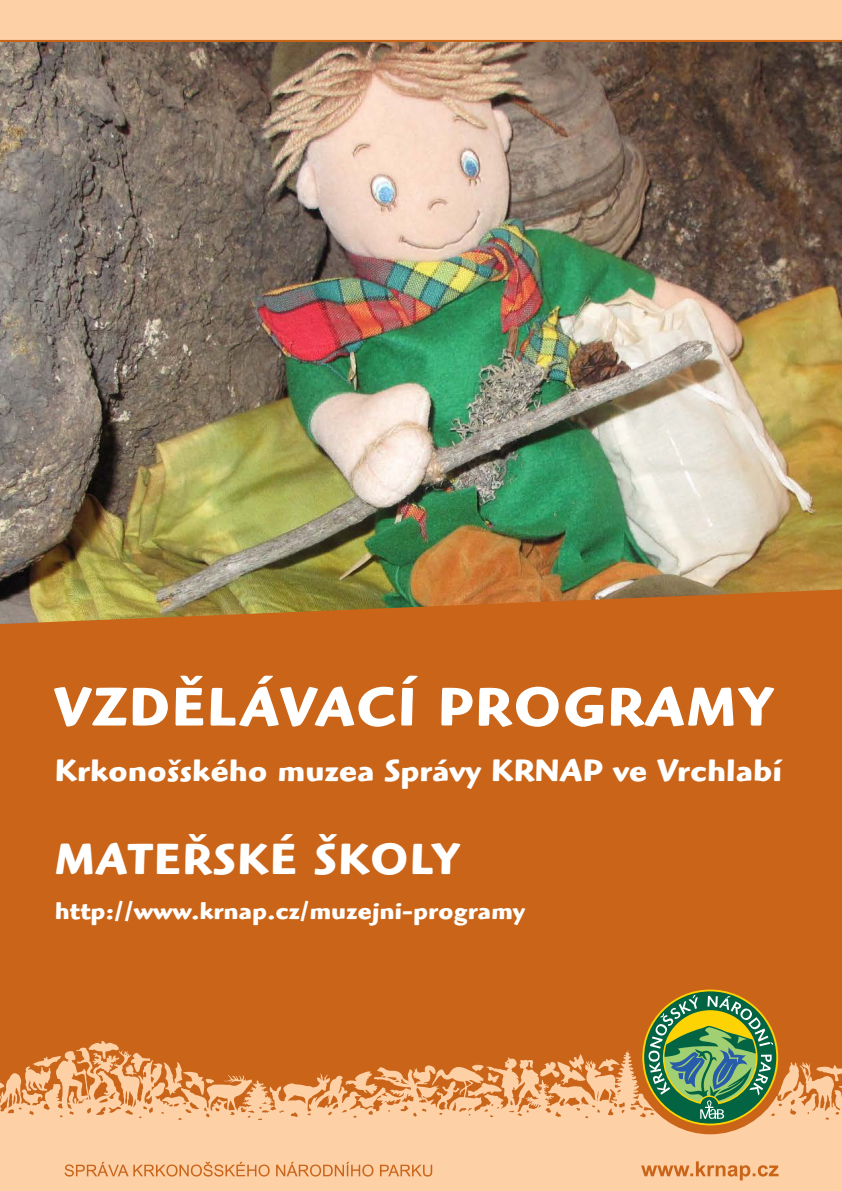
<style>
.page{position:relative;width:842px;height:1191px;background:#fff}
.page>*{position:absolute;margin:0;border:0;box-sizing:border-box;transform-origin:0 0}
.t1{font:700 56px "Highlander CE";letter-spacing:.055em;color:#fff}
.t2{font:700 45px "Highlander CE";letter-spacing:.055em;color:#fff}
.t3{font:700 32px "Highlander CE";letter-spacing:.02em;color:#fff}
.t4{font:700 25px "Highlander CE";letter-spacing:.02em;color:#fff}
</style>
<div class="page">
<img style="left:0;top:42px;width:842px;height:547px">
<div style="left:0;top:589px;width:842px;height:452px;background:#c96418"></div>
<div style="left:0;top:0;width:842px;height:40px;background:#fdd0a6"></div>
<hr style="left:0;top:40px;width:842px;height:2px;background:#c96418">
<svg style="left:0;top:1041px;width:842px;height:150px;background:#eeb17d"></svg>
<svg style="left:641px;top:1161px;width:137px;height:19px;background:#edaf7b"></svg>
<svg style="left:65px;top:1161px;width:367px;height:15px;background:#efb481"></svg>
<svg style="left:644px;top:991px;width:132px;height:132px;background:#749050"></svg>
<h1 class="t1" style="left:55px;top:673px;width:719px">VZDĚLÁVACÍ PROGRAMY</h1>
<p class="t3" style="left:55px;top:750px;width:728px">Krkonošského muzea Správy KRNAP ve Vrchlabí</p>
<h2 class="t2" style="left:56px;top:832px;width:405px">MATEŘSKÉ ŠKOLY</h2>
<p class="t4" style="left:55px;top:895px;width:472px">http://www.krnap.cz/muzejni-programy</p>
</div>
